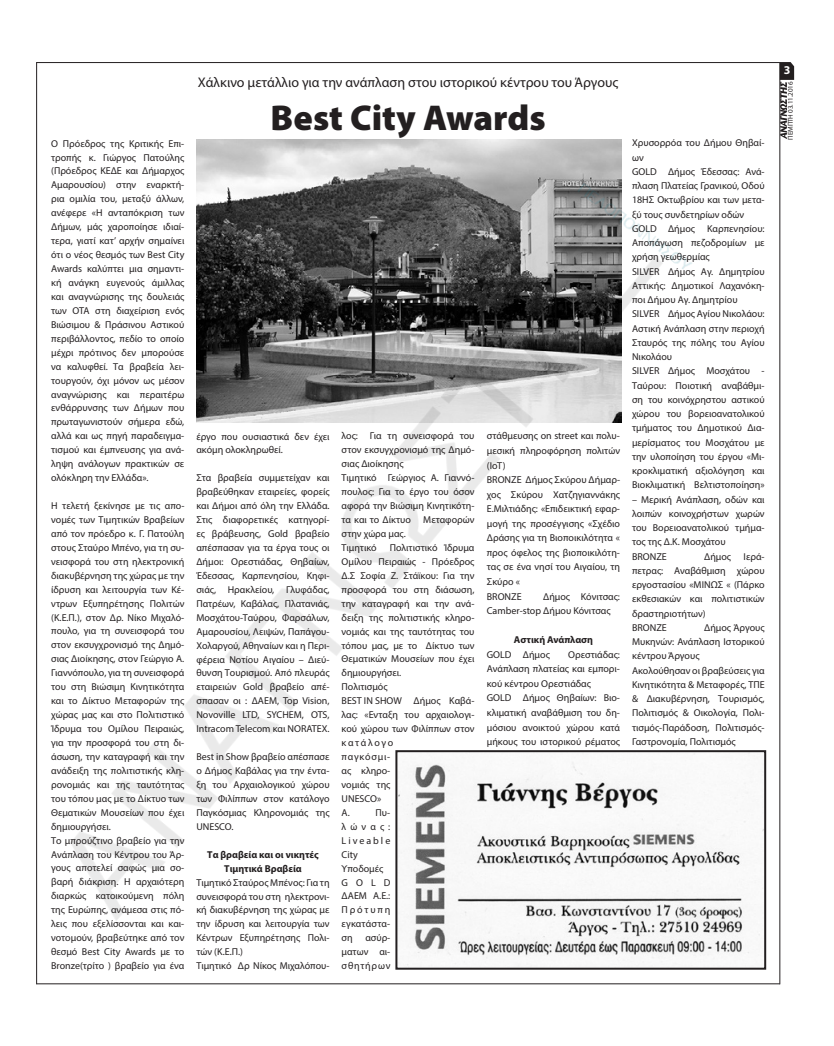
<style>
.page{position:relative;width:834px;height:1046px;background:#fff}
.page>*{position:absolute;margin:0;border:0;box-sizing:border-box;transform-origin:0 0}
.t1{font:900 36px "Myriad Pro";color:#231f20}
.t2{font:14px "Myriad Pro";color:#231f20}
.t3{font:700 12px "Myriad Pro";color:#fff}
.t4{font:10px/13.9px "Myriad Pro";color:#231f20}
.t5{font:10px/13.9px "Myriad Pro";letter-spacing:.02em;color:#231f20}
.t6{font:700 10px/13.9px "Myriad Pro";color:#231f20;text-align:center}
.t7{font:7px "Myriad Pro";letter-spacing:-.01em;color:#231f20}
</style>
<div class="page">
<svg style="left:785px;top:62px;width:9px;height:77px"></svg>
<img style="left:36px;top:62px;width:749px;height:923px">
<p class="t4" style="left:51px;top:136px;width:135px;text-align:justify">Ο Πρόεδρος της Κριτικής Επι&shy;τροπής κ. Γιώργος Πατούλης (Πρόεδρος ΚΕΔΕ και Δήμαρχος Αμαρουσίου) στην εναρκτή&shy;ρια ομιλία του, μεταξύ άλλων, ανέφερε «Η ανταπόκριση των Δήμων, μάς χαροποίησε ιδιαί&shy;τερα, γιατί κατ’ αρχήν σημαίνει ότι ο νέος θεσμός των Best City Awards καλύπτει μια σημαντι&shy;κή ανάγκη ευγενούς άμιλλας και αναγνώρισης της δουλειάς των OTA στη διαχείριση ενός Βιώσιμου &amp; Πράσινου Αστικού περιβάλλοντος, πεδίο το οποίο μέχρι πρότινος δεν μπορούσε να καλυφθεί. Τα βραβεία λει&shy;τουργούν, όχι μόνον ως μέσον αναγνώρισης και περαιτέρω ενθάρρυνσης των Δήμων που πρωταγωνιστούν σήμερα εδώ, αλλά και ως πηγή παραδειγμα&shy;τισμού και έμπνευσης για ανά&shy;ληψη ανάλογων πρακτικών σε ολόκληρη την Ελλάδα».</p>
<p class="t4" style="left:51px;top:499px;width:135px">Η τελετή ξεκίνησε με τις απο&shy;νομές των Τιμητικών Βραβείων από τον πρόεδρο κ. Γ. Πατούλη στους Σταύρο Μπένο, για τη συ&shy;νεισφορά του στη ηλεκτρονική διακυβέρνηση της χώρας με την ίδρυση και λειτουργία των Κέ&shy;ντρων Εξυπηρέτησης Πολιτών (Κ.Ε.Π.), στον Δρ. Νίκο Μιχαλό&shy;πουλο, για τη συνεισφορά του στον εκσυγχρονισμό της Δημό&shy;σιας Διοίκησης, στον Γεώργιο Α.<br>Γιαννόπουλο, για τη συνεισφορά του στη Βιώσιμη Κινητικότητα και το Δίκτυο Μεταφορών της χώρας μας και στο Πολιτιστικό<br>Ίδρυμα του Ομίλου Πειραιώς, για την προσφορά του στη δι&shy;άσωση, την καταγραφή και την ανάδειξη της πολιτιστικής κλη&shy;ρονομιάς και της ταυτότητας του τόπου μας με το Δίκτυο των<br>Θεματικών Μουσείων που έχει δημιουργήσει.<br>Το μπρούζτινο βραβείο για την<br>Ανάπλαση του Κέντρου του Άρ&shy;γους αποτελεί σαφώς μια σο&shy;βαρή διάκριση. Η αρχαιότερη διαρκώς κατοικούμενη πόλη της Ευρώπης, ανάμεσα στις πό&shy;λεις που εξελίσσονται και και&shy;νοτομούν, βραβεύτηκε από τον θεσμό Βest City Awards με το<br>Bronze(τρίτο ) βραβείο για ένα</p>
<h2 class="t2" style="left:198px;top:74px;width:422px">Χάλκινο μετάλλιο για την ανάπλαση στου ιστορικού κέντρου του Άργους</h2>
<h1 class="t1" style="left:270px;top:94px;width:276px">Best City Awards</h1>
<p class="t4" style="left:196px;top:429px;width:135px">έργο που ουσιαστικά δεν έχει ακόμη ολοκληρωθεί.</p>
<p class="t4" style="left:196px;top:471px;width:135px;text-align:justify">Στα βραβεία συμμετείχαν και βραβεύθηκαν εταιρείες, φορείς και Δήμοι από όλη την Ελλάδα.<br>Στις διαφορετικές κατηγορί&shy;ες βράβευσης, Gold βραβείο απέσπασαν για τα έργα τους οι Δήμοι: Ορεστιάδας, Θηβαίων, Έδεσσας, Καρπενησίου, Κηφι&shy;σιάς, Ηρακλείου, Γλυφάδας, Πατρέων, Καβάλας, Πλατανιάς, Μοσχάτου-Ταύρου, Φαρσάλων, Αμαρουσίου, Λειψών, Παπάγου-Χολαργού, Αθηναίων και η Περι&shy;φέρεια Νοτίου Αιγαίου – Διεύ&shy;θυνση Τουρισμού. Από πλευράς εταιρειών Gold βραβείο απέ&shy;σπασαν οι : ΔΑΕΜ, Top Vision, Novoville LTD, SYCHEM, OTS, Intracom Telecom και NORATEX.</p>
<p class="t4" style="left:196px;top:750px;width:135px;text-align:justify">Best in Show βραβείο απέσπασε ο Δήμος Καβάλας για την έντα&shy;ξη του Αρχαιολογικού χώρου των Φιλίππων στον κατάλογο Παγκόσμιας Κληρονομιάς της UNESCO.</p>
<p class="t6" style="left:207px;top:847px;width:113px">Tα βραβεία και οι νικητές<br>Τιμητικά Βραβεία</p>
<p class="t4" style="left:196px;top:875px;width:135px">Τιμητικό Σταύρος Μπένος: Για τη συνεισφορά του στη ηλεκτρονι&shy;κή διακυβέρνηση της χώρας με την ίδρυση και λειτουργία των<br>Κέντρων Εξυπηρέτησης Πολι&shy;τών (Κ.Ε.Π.)<br>Τιμητικό Δρ Νίκος Μιχαλόπου-</p>
<p class="t4" style="left:341px;top:429px;width:134px">λος: Για τη συνεισφορά του στον εκσυγχρονισμό της Δημό&shy;σιας Διοίκησης<br>Τιμητικό Γεώργιος Α. Γιαννό&shy;πουλος: Για το έργο του όσον αφορά την Βιώσιμη Κινητικότη&shy;τα και το Δίκτυο Μεταφορών στην χώρα μας.<br>Τιμητικό</p>
<p class="t4" style="left:341px;top:541px;width:134px;text-indent:48px">Πολιτιστικό Ίδρυμα<br>Ομίλου Πειραιώς - Πρόεδρος<br>Δ.Σ Σοφία Ζ. Στάϊκου: Για την προσφορά του στη διάσωση, την καταγραφή και την ανά&shy;δειξη της πολιτιστικής κληρο&shy;νομιάς και της ταυτότητας του τόπου μας, με το Δίκτυο των<br>Θεματικών Μουσείων που έχει δημιουργήσει.<br>Πολιτισμός<br>BEST IN SHOW Δήμος Καβά&shy;λας: «Ενταξη του αρχαιολογι&shy;κού χώρου των Φιλίππων στον κατάλογο<br>παγκόσμι-<br>ας κληρο-<br>νομιάς της<br>UNESCO»<br>Α.</p>
<p class="t5" style="left:341px;top:805px;width:50px;text-indent:34px">Πυ&shy;λώνας:<br>Liveable<br>City<br>Υποδομές<br>GOLD<br>ΔΑΕΜ Α.Ε.:<br>Πρότυπη εγκατάστα&shy;ση</p>
<p class="t4" style="left:341px;top:931px;width:50px;text-align:justify;text-indent:24px">ασύρ&shy;ματων αι&shy;σθητήρων</p>
<p class="t4" style="left:486px;top:429px;width:135px;line-height:14.6px">στάθμευσης on street και πολυ&shy;μεσική πληροφόρηση πολιτών (IoT)<br>BRONZE Δήμος Σκύρου Δήμαρ&shy;χος Σκύρου Χατζηγιαννάκης<br>Ε.Μιλτιάδης: «Επιδεικτική εφαρ&shy;μογή της προσέγγισης «Σχέδιο<br>Δράσης για τη Βιοποικιλότητα « προς όφελος της βιοποικιλότη&shy;τας σε ένα νησί του Αιγαίου, τη<br>Σκύρο «<br>BRONZE</p>
<p class="t4" style="left:486px;top:589px;width:135px;line-height:14.6px;text-indent:56px">Δήμος Κόνιτσας:<br>Camber-stop Δήμου Κόνιτσας</p>
<p class="t6" style="left:513px;top:633px;width:81px">Αστική Ανάπλαση</p>
<p class="t4" style="left:486px;top:647px;width:64px">GOLD Δήμος</p>
<p class="t4" style="left:486px;top:647px;width:135px;line-height:14.6px;text-indent:81px">Ορεστιάδας:<br>Ανάπλαση πλατείας και εμπορι&shy;κού κέντρου Ορεστιάδας<br>GOLD Δήμος Θηβαίων: Βιο&shy;κλιματική αναβάθμιση του δη&shy;μόσιου ανοικτού χώρου κατά μήκους του ιστορικού ρέματος</p>
<p class="t4" style="left:632px;top:136px;width:134px;line-height:14.2px">Χρυσορρόα του Δήμου Θηβαί&shy;ων<br>GOLD Δήμος Έδεσσας: Ανά&shy;πλαση Πλατείας Γρανικού, Οδού<br>18ΗΣ Οκτωβρίου και των μετα&shy;ξύ τους συνδετηρίων οδών<br>GOLD Δήμος Καρπενησίου:<br>Αποπάγωση πεζοδρομίων με χρήση γεωθερμίας<br>SILVER Δήμος Αγ. Δημητρίου<br>Αττικής: Δημοτικοί Λαχανόκη&shy;ποι Δήμου Αγ. Δημητρίου<br>SILVER Δήμος Αγίου Νικολάου:<br>Αστική Ανάπλαση στην περιοχή<br>Σταυρός της πόλης του Αγίου<br>Νικολάου<br>SILVER Δήμος Μοσχάτου -<br>Ταύρου: Ποιοτική αναβάθμι&shy;ση του κοινόχρηστου αστικού χώρου του βορειοανατολικού τμήματος του Δημοτικού Δια&shy;μερίσματος του Μοσχάτου με την υλοποίηση του έργου «Μι&shy;κροκλιματική αξιολόγηση και<br>Βιοκλιματική Βελτιστοποίηση»</p>
<p class="t4" style="left:632px;top:492px;width:134px;line-height:14.2px">– Μερική Ανάπλαση, οδών και λοιπών κοινοχρήστων χωρών του Βορειοανατολικού τμήμα&shy;τος της Δ.Κ. Μοσχάτου<br>BRONZE</p>
<p class="t4" style="left:632px;top:549px;width:134px;line-height:14.2px;text-indent:111px">Ιερά&shy;πετρας: Αναβάθμιση χώρου εργοστασίου «ΜΙΝΩΣ « (Πάρκο εκθεσιακών και πολιτιστικών δραστηριοτήτων)<br>BRONZE</p>
<p class="t4" style="left:704px;top:549px;width:28px">Δήμος</p>
<p class="t4" style="left:632px;top:620px;width:134px;line-height:14.2px;text-indent:72px">Δήμος Άργους<br>Μυκηνών: Ανάπλαση Ιστορικού κέντρου Άργους<br>Ακολούθησαν οι βραβεύσεις για<br>Κινητικότητα &amp; Mεταφορές, ΤΠΕ &amp; Διακυβέρνηση, Τουρισμός,<br>Πολιτισμός &amp; Οικολογία, Πολι&shy;τισμός-Παράδοση, Πολιτισμός-<br>Γαστρονομία, Πολιτισμός</p>
<p class="t3" style="left:783px;top:62px;width:8px">3</p>
<p class="t7" style="left:786px;top:140px;width:59px;rotate:-90deg">ΠΕΜΠΤΗ 03.11.2016</p>
</div>
